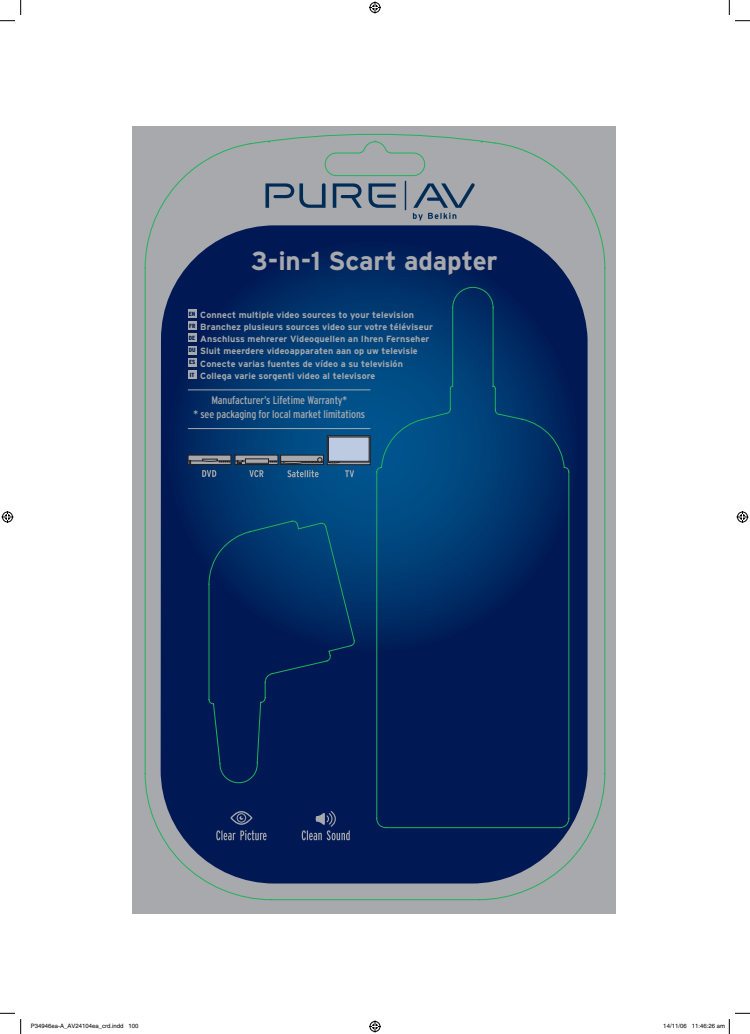
<style>
.page{position:relative;width:750px;height:1034px;background:#fff}
.page>*{position:absolute;margin:0;border:0;box-sizing:border-box;transform-origin:0 0}
.t1{font:700 26px "Interstate";letter-spacing:-.005em;color:#a8a9ad}
.t2{font:condensed 11px/13.2px "Interstate";letter-spacing:-.01em;color:#a8a9ad;text-align:center}
.t3{font:700 9px/12.2px "Interstate";letter-spacing:.01em;color:#a8a9ad}
.t4{font:6px "Helvetica";color:#000}
</style>
<div class="page">
<div style="left:133px;top:126px;width:483px;height:787px;background:#a8a9ad"></div>
<svg style="left:145px;top:134px;width:460px;height:766px"></svg>
<svg style="left:265px;top:141px;width:210px;height:79px"></svg>
<svg style="left:0;top:0;width:21px;height:21px"></svg>
<svg style="left:0;top:1012px;width:21px;height:21px"></svg>
<svg style="left:729px;top:0;width:21px;height:21px"></svg>
<svg style="left:369px;top:2px;width:12px;height:12px"></svg>
<svg style="left:369px;top:1020px;width:12px;height:12px"></svg>
<svg style="left:2px;top:511px;width:12px;height:12px"></svg>
<svg style="left:737px;top:511px;width:12px;height:12px"></svg>
<svg style="left:728px;top:1012px;width:22px;height:21px"></svg>
<h1 class="t1" style="left:251px;top:247px;width:248px">3-in-1 Scart adapter</h1>
<p class="t3" style="left:189px;top:308px;width:246px"><sup>EN</sup> Connect multiple video sources to your television<br><sup>FR</sup> Branchez plusieurs sources video sur votre téléviseur <sup>DE</sup> Anschluss mehrerer Videoquellen an Ihren Fernseher <sup>DU</sup> Sluit meerdere videoapparaten aan op uw televisie<br><sup>ES</sup> Conecte varias fuentes de vídeo a su televisión<br><sup>IT</sup> Collega varie sorgenti video al televisore</p>
<p class="t2" style="left:194px;top:394px;width:173px">Manufacturer’s Lifetime Warranty*<br>* see packaging for local market limitations</p>
<p class="t4" style="left:31px;top:1022px;width:109px">P34946ea-A_AV24104ea_crd.indd 100</p>
<p class="t4" style="left:663px;top:1022px;width:63px">14/11/06 11:46:26 am</p>
</div>
